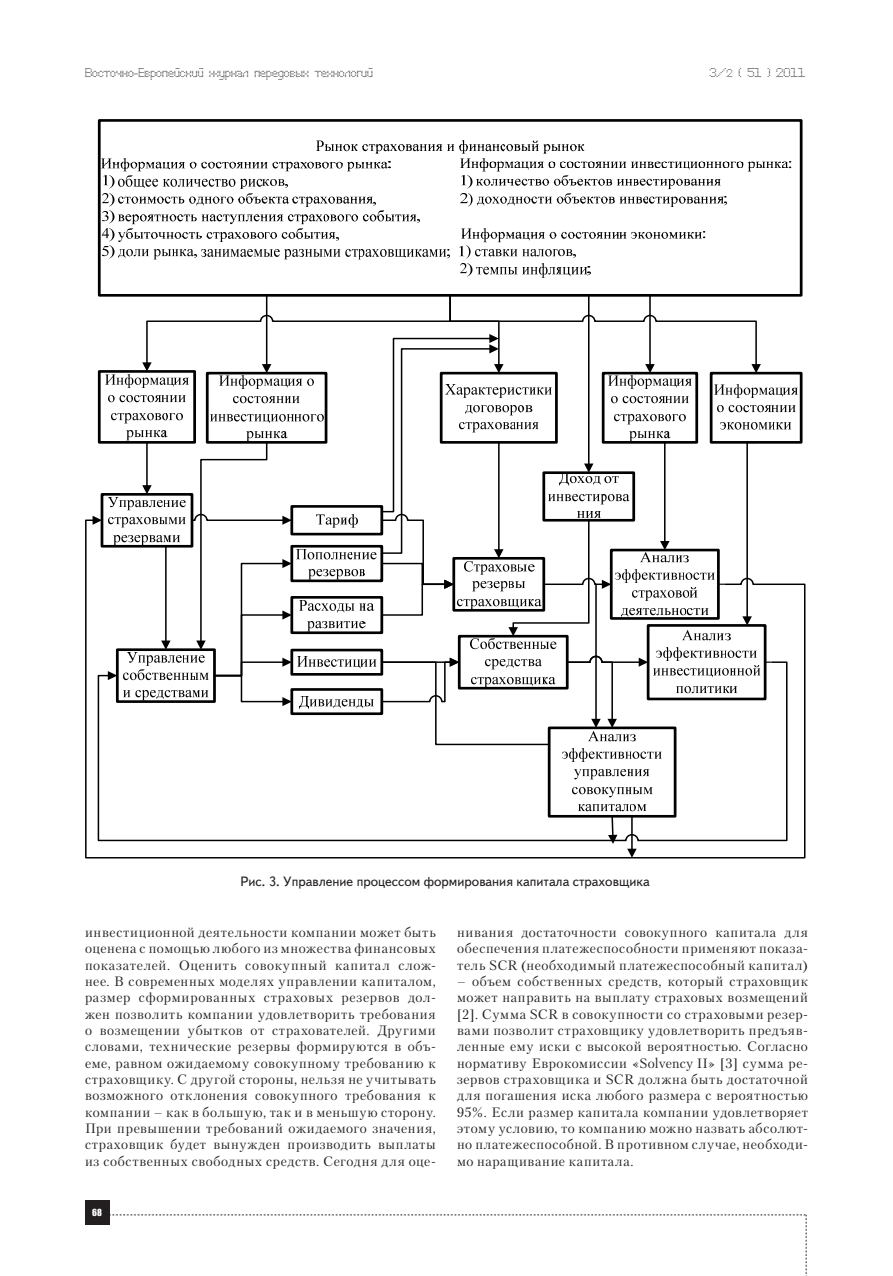
<style>
.page{position:relative;width:893px;height:1276px;background:#fff}
.page>*{position:absolute;margin:0;border:0;box-sizing:border-box;transform-origin:0 0}
.t1{font:13.5px/16.4px "Petersburg C";letter-spacing:.05em;color:#231f20;text-align:justify}
.t2{font:13.5px "Text Book C";color:#231f20}
.t3{font:12px "Perfo";letter-spacing:.015em;color:#231f20}
.t4{font:9px "Impact";color:#fff}
.s1{font-size:10.5px}
</style>
<div class="page">
<div style="left:85px;top:1200px;width:24px;height:25px;background:#231f20"></div>
<svg style="left:109px;top:1214px;width:698px;height:62px"></svg>
<div style="left:101px;top:493px;width:92px;height:54px;border:3px solid #000"></div>
<img style="left:108px;top:497px;width:34px;height:22px">
<svg style="left:85px;top:519px;width:721px;height:340px"></svg>
<svg style="left:93px;top:516px;width:9px;height:9px"></svg>
<svg style="left:97px;top:661px;width:691px;height:181px"></svg>
<svg style="left:108px;top:671px;width:9px;height:9px"></svg>
<img style="left:761px;top:629px;width:11px;height:76px">
<div style="left:647px;top:624px;width:119px;height:76px;border:3px solid #000"></div>
<div style="left:98px;top:119px;width:704px;height:178px;border:3px solid #000"></div>
<img style="left:317px;top:140px;width:267px;height:14px">
<img style="left:102px;top:158px;width:286px;height:14px">
<img style="left:460px;top:158px;width:328px;height:14px">
<img style="left:104px;top:176px;width:4px;height:10px">
<img style="left:110px;top:176px;width:4px;height:12px">
<img style="left:119px;top:176px;width:144px;height:13px">
<img style="left:263px;top:179px;width:22px;height:7px">
<img style="left:462px;top:176px;width:4px;height:10px">
<img style="left:468px;top:176px;width:4px;height:12px">
<img style="left:477px;top:176px;width:244px;height:14px">
<img style="left:102px;top:193px;width:7px;height:27px">
<img style="left:110px;top:193px;width:4px;height:18px">
<img style="left:119px;top:193px;width:253px;height:14px">
<img style="left:461px;top:193px;width:6px;height:53px">
<img style="left:468px;top:193px;width:5px;height:79px">
<img style="left:477px;top:193px;width:246px;height:14px">
<img style="left:724px;top:197px;width:3px;height:9px">
<img style="left:102px;top:211px;width:6px;height:18px">
<img style="left:110px;top:211px;width:4px;height:12px">
<img style="left:119px;top:211px;width:298px;height:14px">
<img style="left:102px;top:229px;width:7px;height:27px">
<img style="left:110px;top:228px;width:4px;height:18px">
<img style="left:118px;top:228px;width:218px;height:14px">
<img style="left:461px;top:228px;width:240px;height:14px">
<img style="left:103px;top:246px;width:6px;height:51px">
<img style="left:110px;top:246px;width:4px;height:51px">
<img style="left:119px;top:249px;width:75px;height:11px">
<img style="left:201px;top:249px;width:246px;height:11px">
<img style="left:447px;top:249px;width:2px;height:45px">
<img style="left:460px;top:246px;width:4px;height:18px">
<img style="left:466px;top:246px;width:4px;height:48px">
<img style="left:475px;top:249px;width:83px;height:28px">
<img style="left:558px;top:249px;width:15px;height:8px">
<img style="left:460px;top:264px;width:7px;height:30px">
<img style="left:468px;top:263px;width:4px;height:31px">
<img style="left:558px;top:267px;width:29px;height:10px">
<img style="left:588px;top:267px;width:2px;height:27px">
<img style="left:105px;top:374px;width:37px;height:46px">
<div style="left:98px;top:370px;width:98px;height:74px;border:3px solid #000"></div>
<img style="left:105px;top:375px;width:37px;height:16px">
<img style="left:108px;top:396px;width:34px;height:21px">
<img style="left:112px;top:413px;width:30px;height:18px">
<img style="left:127px;top:431px;width:15px;height:13px">
<img style="left:802px;top:377px;width:1px;height:67px">
<div style="left:710px;top:372px;width:92px;height:72px;border:3px solid #000"></div>
<img style="left:761px;top:387px;width:37px;height:10px">
<img style="left:761px;top:405px;width:34px;height:18px">
<img style="left:761px;top:423px;width:31px;height:21px">
<img style="left:553px;top:749px;width:129px;height:74px">
<img style="left:552px;top:749px;width:120px;height:64px">
<div style="left:548px;top:726px;width:128px;height:91px;border:3px solid #000"></div>
<img style="left:562px;top:749px;width:100px;height:16px">
<img style="left:575px;top:769px;width:75px;height:18px">
<img style="left:572px;top:787px;width:80px;height:20px">
<img style="left:578px;top:805px;width:69px;height:21px">
<svg style="left:608px;top:815px;width:9px;height:29px"></svg>
<svg style="left:142px;top:294px;width:619px;height:455px"></svg>
<hr style="left:631px;top:816px;width:2px;height:34px;background:#000">
<svg style="left:627px;top:848px;width:10px;height:9px"></svg>
<p class="t3" style="left:85px;top:65px;width:289px">Восточно-Европейский журнал передовых технологий</p>
<p class="t3" style="left:709px;top:65px;width:97px">3/<span class="s1">2</span> ( 51 ) 2011</p>
<p class="t2" style="left:240px;top:874px;width:411px">Рис. 3. Управление процессом формирования капитала страховщика</p>
<p class="t1" style="left:85px;top:924px;width:352px">инвестиционной деятельности компании может быть оценена с помощью любого из множества финансовых показателей. Оценить совокупный капитал слож&shy;нее. В современных моделях управлении капиталом, размер сформированных страховых резервов дол&shy;жен позволить компании удовлетворить требования о возмещении убытков от страхователей. Другими словами, технические резервы формируются в объ&shy;еме, равном ожидаемому совокупному требованию к страховщику. С другой стороны, нельзя не учитывать возможного отклонения совокупного требования к компании – как в большую, так и в меньшую сторону.<br>При превышении требований ожидаемого значения, страховщик будет вынужден производить выплаты из собственных свободных средств. Сегодня для оце-</p>
<p class="t1" style="left:457px;top:924px;width:352px">нивания достаточности совокупного капитала для обеспечения платежеспособности применяют показа&shy;тель SCR (необходимый платежеспособный капитал)</p>
<p class="t1" style="left:457px;top:973px;width:352px">– объем собственных средств, который страховщик может направить на выплату страховых возмещений [2]. Сумма SCR в совокупности со страховыми резер&shy;вами позволит страховщику удовлетворить предъяв&shy;ленные ему иски с высокой вероятностью. Согласно нормативу Еврокомиссии «Solvency II» [3] сумма ре&shy;зервов страховщика и SCR должна быть достаточной для погашения иска любого размера с вероятностью 95%. Если размер капитала компании удовлетворяет этому условию, то компанию можно назвать абсолют&shy;но платежеспособной. В противном случае, необходи&shy;мо наращивание капитала.</p>
<p class="t4" style="left:92px;top:1205px;width:11px">68</p>
</div>
